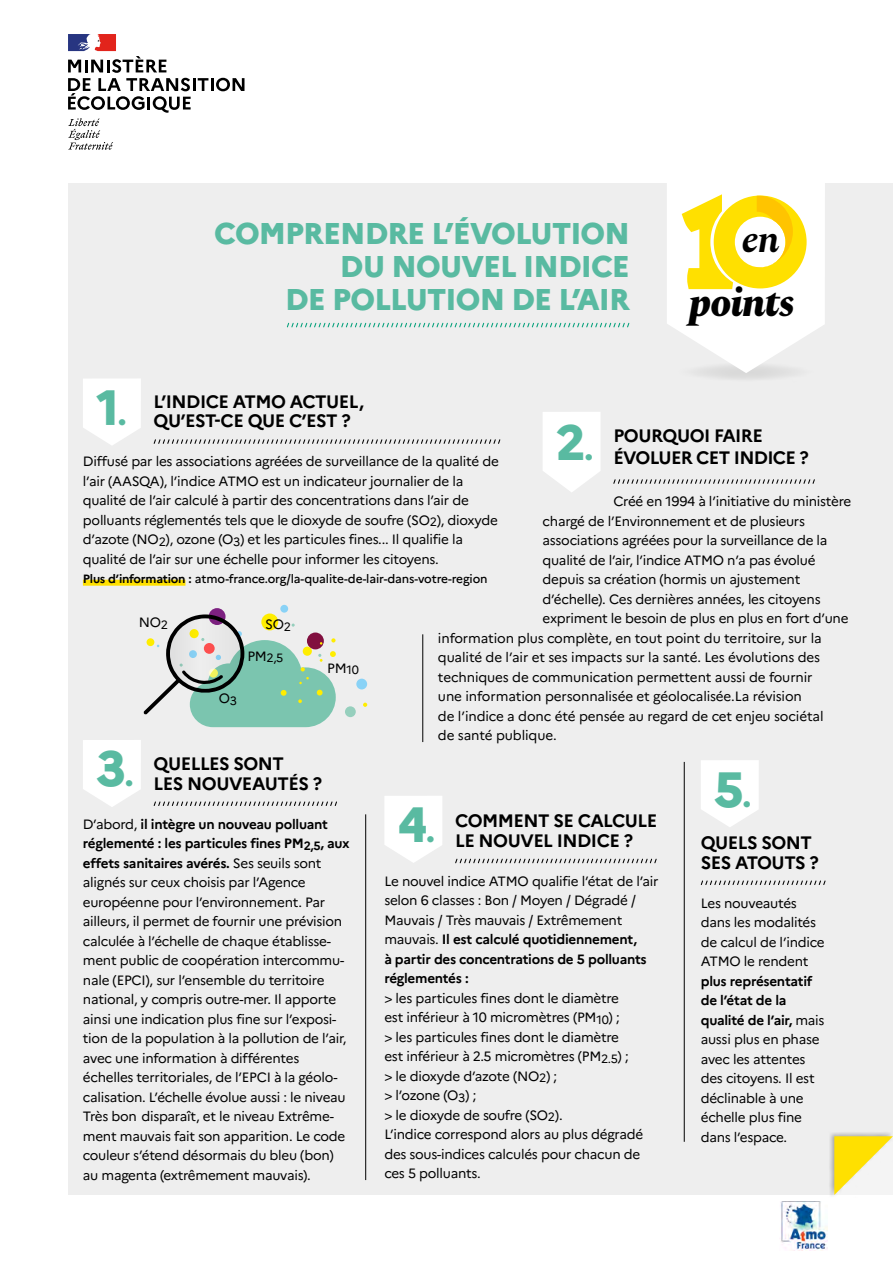
<style>
.page{position:relative;width:893px;height:1263px;background:#fff}
.page>*{position:absolute;margin:0;border:0;box-sizing:border-box;transform-origin:0 0}
.t1{font:800 49.5px "Marianne";color:#59baa1}
.t2{font:italic 800 41.25px "Spectral";letter-spacing:-.03em;color:#000}
.t3{font:italic 700 38.7px "Spectral";color:#000}
.t4{font:800 30px/33px "Marianne";letter-spacing:-.03em;color:#59baa1;text-align:right}
.t5{font:700 18px/19.5px "Marianne";letter-spacing:-.03em;color:#000}
.t6{font:13.5px/19.5px "Marianne";letter-spacing:-.02em;color:#000}
.t7{font:500 12px "Marianne";letter-spacing:-.01em;color:#000}
.t8{font:12px "Marianne";color:#000}
.s1{font-size:30.3px}
.s2{font-weight:700}
.s3{font-size:13.5px}
</style>
<div class="page">
<div style="left:68px;top:184px;width:825px;height:1011px;background:#eee"></div>
<div style="left:829px;top:1131px;width:64px;height:66px;background:#000;opacity:.3"></div>
<svg style="left:834px;top:1136px;width:59px;height:59px"></svg>
<svg style="left:68px;top:34px;width:176px;height:116px"></svg>
<div style="left:83px;top:580px;width:102px;height:6px;background:#ffe000"></div>
<svg style="left:153px;top:439px;width:348px;height:5px"></svg>
<svg style="left:153px;top:801px;width:184px;height:5px"></svg>
<svg style="left:613px;top:479px;width:202px;height:5px"></svg>
<svg style="left:455px;top:858px;width:202px;height:6px"></svg>
<svg style="left:668px;top:358px;width:156px;height:28px"></svg>
<svg style="left:667px;top:184px;width:158px;height:189px"></svg>
<svg style="left:287px;top:322px;width:343px;height:6px"></svg>
<svg style="left:83px;top:379px;width:58px;height:66px"></svg>
<hr style="left:365px;top:814px;width:1px;height:366px;background:#000">
<hr style="left:422px;top:634px;width:1px;height:108px;background:#000">
<svg style="left:543px;top:412px;width:57px;height:80px"></svg>
<svg style="left:83px;top:740px;width:58px;height:67px"></svg>
<svg style="left:385px;top:796px;width:57px;height:67px"></svg>
<svg style="left:700px;top:880px;width:126px;height:5px"></svg>
<hr style="left:684px;top:762px;width:1px;height:380px;background:#000">
<svg style="left:701px;top:760px;width:58px;height:67px"></svg>
<div style="left:356px;top:679px;width:11px;height:10px;background:#89d2f6;border-radius:50%"></div>
<div style="left:345px;top:706px;width:11px;height:11px;background:#96cfbd;border-radius:50%"></div>
<div style="left:280px;top:605px;width:8px;height:8px;background:#89d2f6;border-radius:50%"></div>
<div style="left:209px;top:608px;width:17px;height:17px;background:#7d2181;border-radius:50%"></div>
<svg style="left:363px;top:703px;width:4px;height:4px"></svg>
<svg style="left:144px;top:614px;width:192px;height:113px"></svg>
<img style="left:780px;top:1201px;width:47px;height:50px">
<h3 class="t4" style="left:214px;top:216px;width:417px">COMPRENDRE L’ÉVOLUTION<br>DU NOUVEL INDICE<br>DE POLLUTION DE L’AIR</h3>
<h3 class="t3" style="left:741px;top:211px;width:40px">en</h3>
<h2 class="t2" style="left:689px;top:272px;width:108px">points</h2>
<h1 class="t1" style="left:96px;top:377px;width:32px">1<span class="s1">.</span></h1>
<h3 class="t5" style="left:154px;top:392px;width:212px">L’INDICE ATMO ACTUEL,<br>QU’EST-CE QUE C’EST ?</h3>
<p class="t6" style="left:83px;top:452px;width:417px">Diffusé par les associations agréées de surveillance de la qualité de l’air (AASQA), l’indice ATMO est un indicateur journalier de la qualité de l’air calculé à partir des concentrations dans l’air de polluants réglementés tels que le dioxyde de soufre (SO<sub>2</sub>), dioxyde d’azote (NO<sub>2</sub>), ozone (O<sub>3</sub>) et les particules fines... Il qualifie la qualité de l’air sur une échelle pour informer les citoyens.</p>
<p class="t7" style="left:83px;top:572px;width:406px"><span class="s2">Plus d’information :</span> atmo-france.org/la-qualite-de-lair-dans-votre-region</p>
<h1 class="t1" style="left:556px;top:412px;width:38px">2<span class="s1">.</span></h1>
<h3 class="t5" style="left:613px;top:424px;width:197px;line-height:22.5px">POURQUOI FAIRE<br>ÉVOLUER CET INDICE ?</h3>
<p class="t6" style="left:543px;top:492px;width:310px;text-indent:71px">Créé en 1994 à l’initiative du ministère chargé de l’Environnement et de plusieurs associations agréées pour la surveillance de la qualité de l’air, l’indice ATMO n’a pas évolué depuis sa création (hormis un ajustement d’échelle). Ces dernières années, les citoyens expriment le besoin de plus en plus en fort d’une</p>
<p class="t6" style="left:139px;top:613px;width:31px">NO<sub>2</sub></p>
<p class="t6" style="left:265px;top:615px;width:27px">SO<sub>2</sub></p>
<p class="t6" style="left:438px;top:628px;width:387px">information plus complète, en tout point du territoire, sur la qualité de l’air et ses impacts sur la santé. Les évolutions des techniques de communication permettent aussi de fournir une information personnalisée et géolocalisée.La révision<br>de l’indice a donc été pensée au regard de cet enjeu sociétal de santé publique.</p>
<p class="t8" style="left:247px;top:651px;width:37px"><span class="s3">PM</span>2,5</p>
<p class="t6" style="left:327px;top:658px;width:33px">PM<sub>10</sub></p>
<p class="t6" style="left:219px;top:689px;width:20px">O<sub>3</sub></p>
<h1 class="t1" style="left:96px;top:738px;width:38px">3<span class="s1">.</span></h1>
<h3 class="t5" style="left:154px;top:754px;width:170px">QUELLES SONT<br>LES NOUVEAUTÉS ?</h3>
<p class="t6" style="left:83px;top:814px;width:268px">D’abord, <span class="s2">il intègre un nouveau polluant réglementé : les particules fines PM</span><sub>2,5</sub><span class="s2">, aux effets sanitaires avérés.</span> Ses seuils sont alignés sur ceux choisis par l’Agence européenne pour l’environnement. Par ailleurs, il permet de fournir une prévision calculée à l’échelle de chaque établisse&shy;ment public de coopération intercommu&shy;nale (EPCI), sur l’ensemble du territoire national, y compris outre-mer. Il apporte ainsi une indication plus fine sur l’exposi&shy;tion de la population à la pollution de l’air, avec une information à différentes échelles territoriales, de l’EPCI à la géolo&shy;calisation. L’échelle évolue aussi : le niveau Très bon disparaît, et le niveau Extrême&shy;ment mauvais fait son apparition. Le code couleur s’étend désormais du bleu (bon) au magenta (extrêmement mauvais).</p>
<h1 class="t1" style="left:398px;top:794px;width:38px">4<span class="s1">.</span></h1>
<h3 class="t5" style="left:455px;top:811px;width:204px">COMMENT SE CALCULE<br>LE NOUVEL INDICE ?</h3>
<p class="t6" style="left:384px;top:871px;width:276px">Le nouvel indice ATMO qualifie l’état de l’air selon 6 classes : Bon / Moyen / Dégradé / Mauvais / Très mauvais / Extrêmement mauvais. <span class="s2">Il est calculé quotidiennement,<br>à partir des concentrations de 5 polluants réglementés :</span></p>
<p class="t6" style="left:384px;top:988px;width:260px">&gt; les particules fines dont le diamètre<br>est inférieur à 10 micromètres (PM<sub>10</sub>) ;<br>&gt; les particules fines dont le diamètre<br>est inférieur à 2.5 micromètres (PM<sub>2.5</sub>) ;<br>&gt; le dioxyde d’azote (NO<sub>2</sub>) ;<br>&gt; l’ozone (O<sub>3</sub>) ;<br>&gt; le dioxyde de soufre (SO<sub>2</sub>).<br>L’indice correspond alors au plus dégradé des sous-indices calculés pour chacun de ces 5 polluants.</p>
<h1 class="t1" style="left:714px;top:759px;width:38px">5<span class="s1">.</span></h1>
<h3 class="t5" style="left:701px;top:833px;width:120px">QUELS SONT<br>SES ATOUTS ?</h3>
<p class="t6" style="left:701px;top:893px;width:125px">Les nouveautés dans les modalités de calcul de l’indice<br>ATMO le rendent</p>
<p class="t6" style="left:701px;top:971px;width:125px"><span class="s2">plus représentatif de l’état de la qualité de l’air,</span> mais aussi plus en phase avec les attentes des citoyens. Il est déclinable à une échelle plus fine dans l’espace.</p>
</div>
